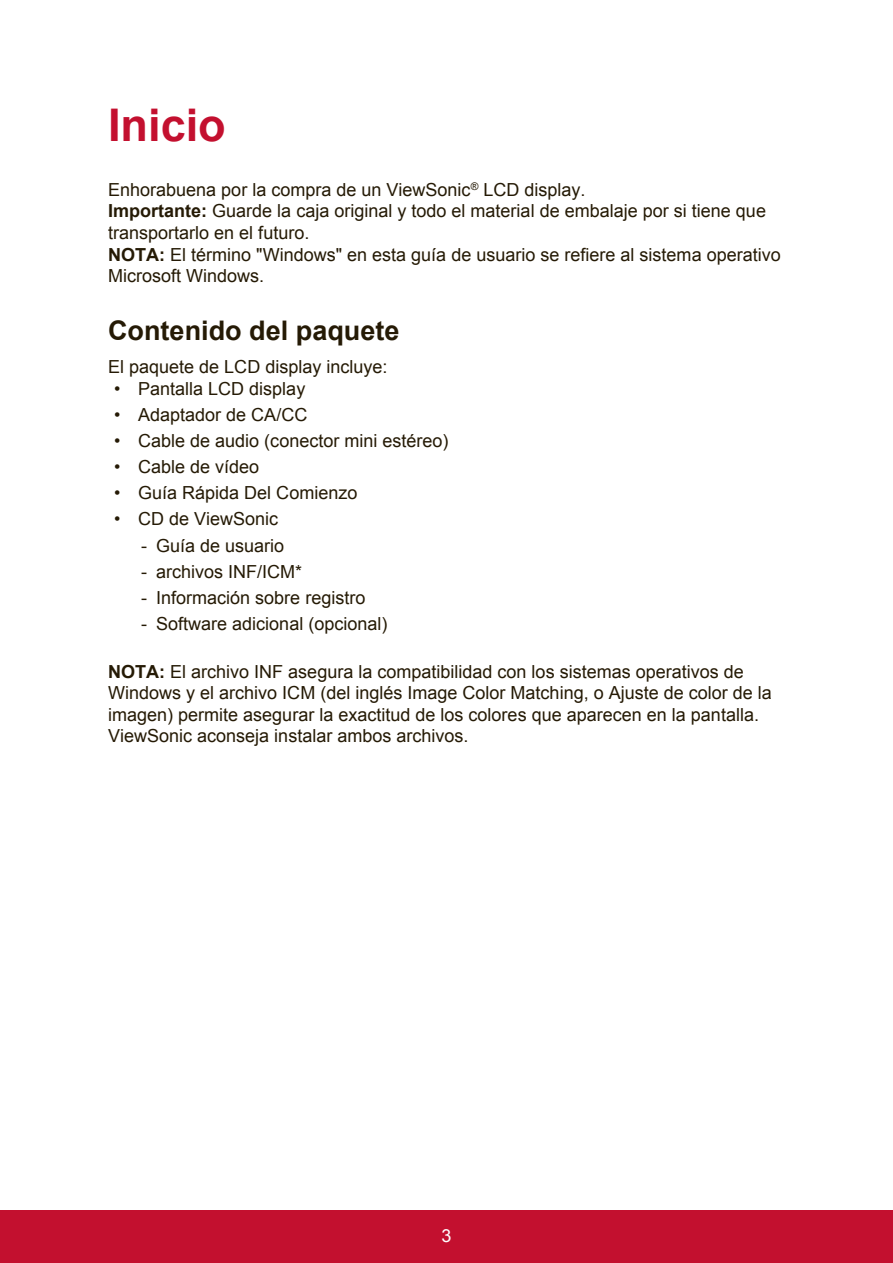
<style>
.page{position:relative;width:893px;height:1263px;background:#fff}
.page>*{position:absolute;margin:0;border:0;box-sizing:border-box;transform-origin:0 0}
.t1{font:700 45px "Arial";color:#c3102f}
.t2{font:700 27px "Arial";color:#251a05}
.t3{font:18px/21.6px "Arial";color:#251a05}
.t4{font:18px "Arial";color:#fff}
.s1{font-weight:700}
</style>
<div class="page">
<div style="left:0;top:1210px;width:892px;height:53px;background:#c3102f"></div>
<h1 class="t1" style="left:108px;top:95px;width:119px">Inicio</h1>
<p class="t3" style="left:108px;top:179px;width:674px">Enhorabuena por la compra de un ViewSonic<sup>®</sup> LCD display.<br><span class="s1">Importante:</span> Guarde la caja original y todo el material de embalaje por si tiene que transportarlo en el futuro.<br><span class="s1">NOTA:</span> El término "Windows" en esta guía de usuario se refiere al sistema operativo Microsoft Windows.</p>
<h2 class="t2" style="left:108px;top:312px;width:293px">Contenido del paquete</h2>
<p class="t3" style="left:108px;top:356px;width:281px">El paquete de LCD display incluye:</p>
<p class="t3" style="left:114px;top:378px;width:193px">• Pantalla LCD display</p>
<p class="t3" style="left:114px;top:404px;width:195px">• Adaptador de CA/CC</p>
<p class="t3" style="left:114px;top:430px;width:336px">• Cable de audio (conector mini estéreo)</p>
<p class="t3" style="left:114px;top:456px;width:147px">• Cable de vídeo</p>
<p class="t3" style="left:114px;top:482px;width:245px">• Guía Rápida Del Comienzo</p>
<p class="t3" style="left:114px;top:508px;width:166px">• CD de ViewSonic</p>
<p class="t3" style="left:141px;top:534px;width:145px">- Guía de usuario</p>
<p class="t3" style="left:141px;top:560px;width:163px">- archivos INF/ICM*</p>
<p class="t3" style="left:141px;top:587px;width:226px">- Información sobre registro</p>
<p class="t3" style="left:141px;top:613px;width:248px">- Software adicional (opcional)</p>
<p class="t3" style="left:108px;top:660px;width:665px"><span class="s1">NOTA:</span> El archivo INF asegura la compatibilidad con los sistemas operativos de Windows y el archivo ICM (del inglés Image Color Matching, o Ajuste de color de la imagen) permite asegurar la exactitud de los colores que aparecen en la pantalla.<br>ViewSonic aconseja instalar ambos archivos.</p>
<p class="t4" style="left:441px;top:1223px;width:12px">3</p>
</div>
